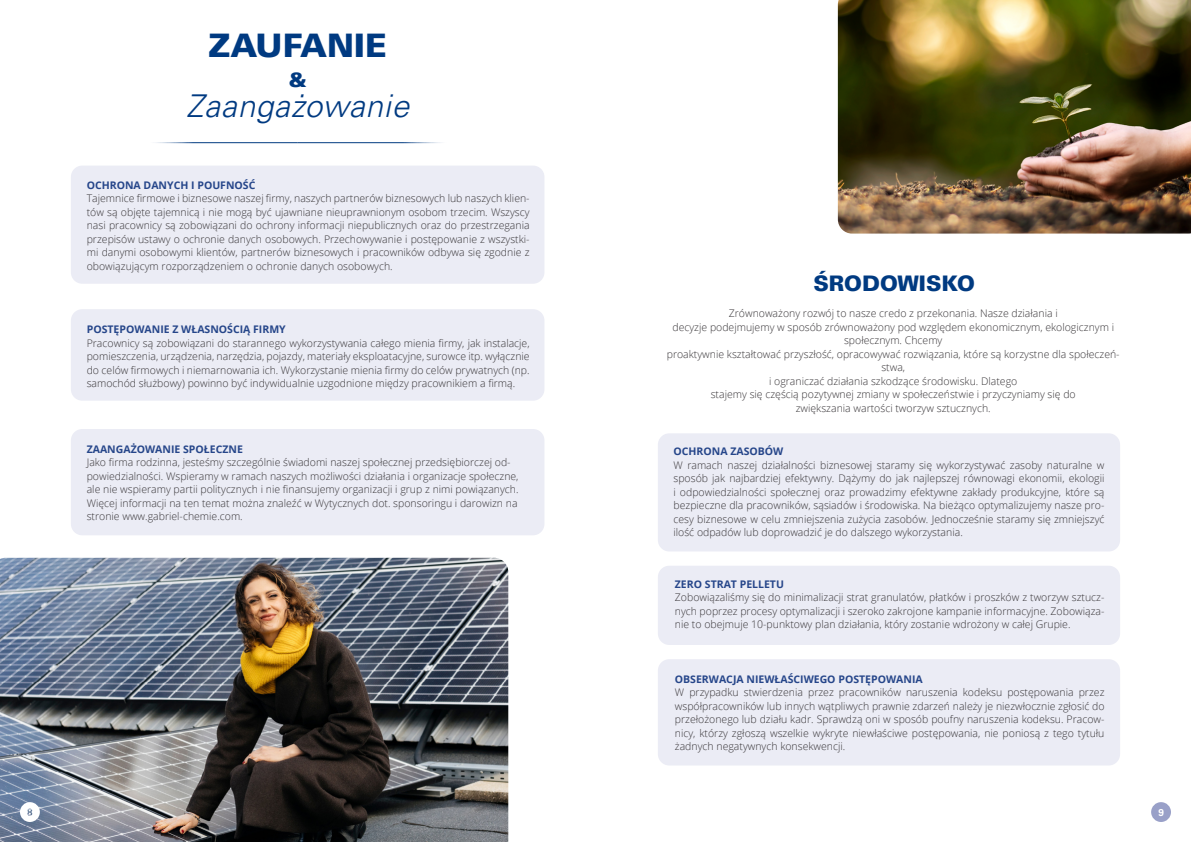
<style>
.page{position:relative;width:1191px;height:842px;background:#fff}
.page>*{position:absolute;margin:0;border:0;box-sizing:border-box;transform-origin:0 0}
.t1{font:900 32.5px "Univers LT Pro 75";color:#003a81}
.t2{font:italic 300 31.5px "Univers LTCYR 45";letter-spacing:.025em;color:#003a81}
.t3{font:900 21.5px "Univers LT Pro 75";letter-spacing:-.005em;color:#003a81}
.t4{font:900 20px "Univers LT Pro 75";color:#003a81}
.t5{font:300 10.5px/13.5px "Open Sans";color:#373437;text-align:justify}
.t6{font:700 10.5px "Open Sans";color:#26468a}
.t7{font:700 10px "Univers LT Std";color:#fff}
</style>
<div class="page">
<div style="left:658px;top:659px;width:462px;height:106px;background:#ebecf5;border-radius:11px"></div>
<div style="left:658px;top:566px;width:462px;height:79px;background:#ebecf5;border-radius:11px"></div>
<div style="left:658px;top:433px;width:462px;height:118px;background:#ebecf5;border-radius:11px"></div>
<img style="left:838px;top:2px;width:351px;height:232px">
<div style="left:71px;top:429px;width:473px;height:106px;background:#ebecf5;border-radius:11px"></div>
<div style="left:71px;top:309px;width:473px;height:92px;background:#ebecf5;border-radius:11px"></div>
<div style="left:71px;top:166px;width:473px;height:118px;background:#ebecf5;border-radius:11px"></div>
<img style="left:2px;top:558px;width:506px;height:282px">
<svg style="left:20px;top:802px;width:20px;height:20px"></svg>
<div style="left:1151px;top:802px;width:20px;height:20px;background:#99a0c8;border-radius:50%"></div>
<hr style="left:298px;top:142px;width:297px;height:1px;background:#003a81">
<hr style="left:0;top:142px;width:298px;height:1px;background:#003a81">
<h1 class="t1" style="left:209px;top:23px;width:180px">ZAUFANIE</h1>
<h3 class="t4" style="left:289px;top:66px;width:19px">&amp;</h3>
<h2 class="t2" style="left:186px;top:87px;width:224px">Zaangażowanie</h2>
<p class="t6" style="left:87px;top:177px;width:170px">OCHRONA DANYCH I POUFNOŚĆ</p>
<p class="t5" style="left:87px;top:191px;width:444px">Tajemnice firmowe i biznesowe naszej firmy, naszych partnerów biznesowych lub naszych klien&shy;tów są objęte tajemnicą i nie mogą być ujawniane nieuprawnionym osobom trzecim. Wszyscy nasi pracownicy są zobowiązani do ochrony informacji niepublicznych oraz do przestrzegania przepisów ustawy o ochronie danych osobowych. Przechowywanie i postępowanie z wszystki&shy;mi danymi osobowymi klientów, partnerów biznesowych i pracowników odbywa się zgodnie z obowiązującym rozporządzeniem o ochronie danych osobowych.</p>
<p class="t6" style="left:87px;top:322px;width:201px">POSTĘPOWANIE Z WŁASNOŚCIĄ FIRMY</p>
<p class="t5" style="left:87px;top:336px;width:444px">Pracownicy są zobowiązani do starannego wykorzystywania całego mienia firmy, jak instalacje, pomieszczenia, urządzenia, narzędzia, pojazdy, materiały eksploatacyjne, surowce itp. wyłącznie do celów firmowych i niemarnowania ich. Wykorzystanie mienia firmy do celów prywatnych (np. samochód służbowy) powinno być indywidualnie uzgodnione między pracownikiem a firmą.</p>
<p class="t6" style="left:87px;top:441px;width:158px">ZAANGAŻOWANIE SPOŁECZNE</p>
<p class="t5" style="left:87px;top:455px;width:433px;text-align:left">Jako firma rodzinna, jesteśmy szczególnie świadomi naszej społecznej przedsiębiorczej od&shy;powiedzialności. Wspieramy w ramach naszych możliwości działania i organizacje społeczne, ale nie wspieramy partii politycznych i nie finansujemy organizacji i grup z nimi powiązanych.<br>Więcej informacji na ten temat można znaleźć w Wytycznych dot. sponsoringu i darowizn na stronie www.gabriel-chemie.com.</p>
<h3 class="t3" style="left:813px;top:269px;width:163px">ŚRODOWISKO</h3>
<p class="t5" style="left:667px;top:306px;width:454px;text-align:center">Zrównoważony rozwój to nasze credo z przekonania. Nasze działania i<br>decyzje podejmujemy w sposób zrównoważony pod względem ekonomicznym, ekologicznym i społecznym. Chcemy<br>proaktywnie kształtować przyszłość, opracowywać rozwiązania, które są korzystne dla społeczeń&shy;stwa,<br>i ograniczać działania szkodzące środowisku. Dlatego<br>stajemy się częścią pozytywnej zmiany w społeczeństwie i przyczyniamy się do<br>zwiększania wartości tworzyw sztucznych.</p>
<p class="t6" style="left:673px;top:444px;width:111px">OCHRONA ZASOBÓW</p>
<p class="t5" style="left:673px;top:458px;width:432px">W ramach naszej działalności biznesowej staramy się wykorzystywać zasoby naturalne w sposób jak najbardziej efektywny. Dążymy do jak najlepszej równowagi ekonomii, ekologii i odpowiedzialności społecznej oraz prowadzimy efektywne zakłady produkcyjne, które są bezpieczne dla pracowników, sąsiadów i środowiska. Na bieżąco optymalizujemy nasze pro&shy;cesy biznesowe w celu zmniejszenia zużycia zasobów. Jednocześnie staramy się zmniejszyć ilość odpadów lub doprowadzić je do dalszego wykorzystania.</p>
<p class="t6" style="left:675px;top:577px;width:111px">ZERO STRAT PELLETU</p>
<p class="t5" style="left:675px;top:590px;width:431px">Zobowiązaliśmy się do minimalizacji strat granulatów, płatków i proszków z tworzyw sztucz&shy;nych poprzez procesy optymalizacji i szeroko zakrojone kampanie informacyjne. Zobowiąza&shy;nie to obejmuje 10-punktowy plan działania, który zostanie wdrożony w całej Grupie.</p>
<p class="t6" style="left:675px;top:672px;width:249px">OBSERWACJA NIEWŁAŚCIWEGO POSTĘPOWANIA</p>
<p class="t5" style="left:675px;top:685px;width:431px">W przypadku stwierdzenia przez pracowników naruszenia kodeksu postępowania przez współpracowników lub innych wątpliwych prawnie zdarzeń należy je niezwłocznie zgłosić do przełożonego lub działu kadr. Sprawdzą oni w sposób poufny naruszenia kodeksu. Pracow&shy;nicy, którzy zgłoszą wszelkie wykryte niewłaściwe postępowania, nie poniosą z tego tytułu żadnych negatywnych konsekwencji.</p>
<p class="t7" style="left:1158px;top:806px;width:7px">9</p>
</div>
